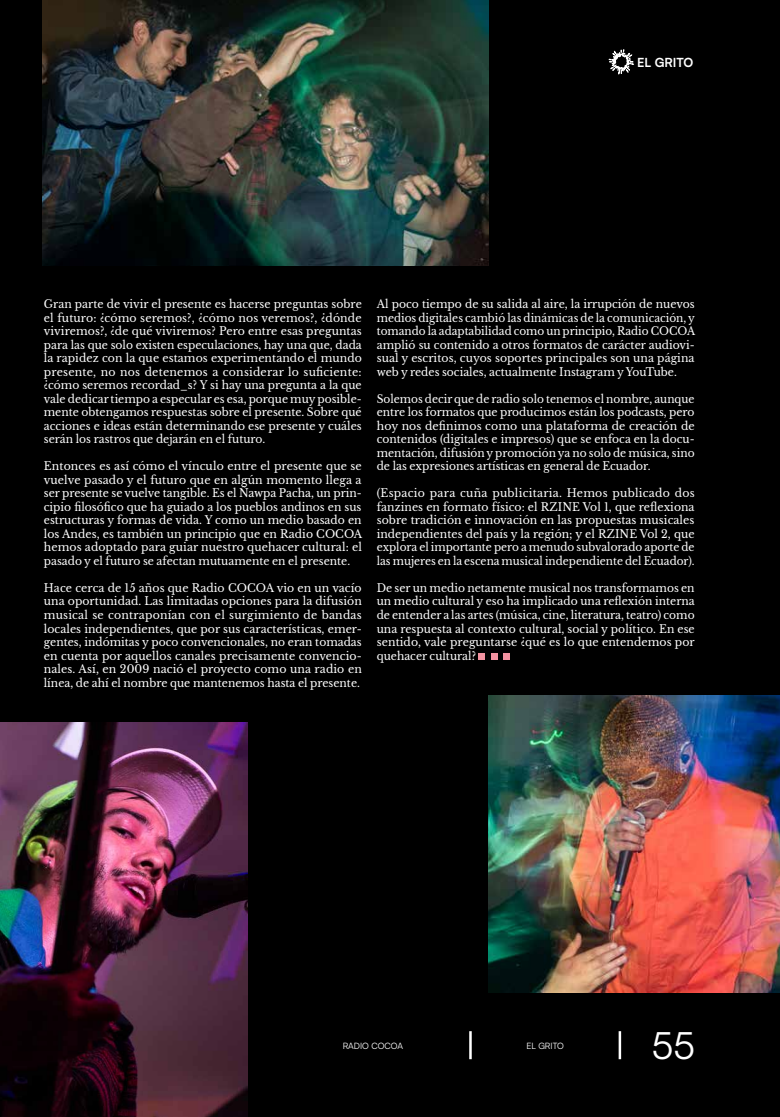
<style>
.page{position:relative;width:780px;height:1117px;background:#fff}
.page>*{position:absolute;margin:0;border:0;box-sizing:border-box;transform-origin:0 0}
.t1{font:37.5px "Satoshi";color:#fff}
.t2{font:700 12.5px "Satoshi";color:#fff}
.t3{font:11.25px/13.5px "Libre Baskerville";color:#fff;text-align:justify}
.t4{font:11.25px/13.5px "Libre Baskerville";color:#fff;text-align:justify;scale:.96 1}
.t5{font:11.25px/13.5px "Libre Baskerville";color:#fff;text-align:justify;scale:.94 1}
.t6{font:11.25px/13.5px "Libre Baskerville";color:#fff;text-align:justify;scale:.95 1}
.t7{font:8.75px "Satoshi";color:#fff}
</style>
<div class="page">
<div style="left:0;top:0;width:780px;height:1116px;background:#000"></div>
<hr style="left:469px;top:1030px;width:2px;height:28px;background:#fff">
<hr style="left:618px;top:1030px;width:3px;height:28px;background:#fff">
<div style="left:478px;top:653px;width:7px;height:6px;background:#f292a0"></div>
<svg style="left:491px;top:653px;width:6px;height:6px"></svg>
<svg style="left:503px;top:653px;width:6px;height:6px"></svg>
<img style="left:0;top:722px;width:248px;height:394px">
<img style="left:488px;top:695px;width:292px;height:296px">
<img style="left:43px;top:0;width:445px;height:266px">
<svg style="left:609px;top:49px;width:24px;height:25px"></svg>
<p class="t2" style="left:637px;top:53px;width:58px">EL GRITO</p>
<p class="t4" style="left:44px;top:297px;width:333px">Gran parte de vivir el presente es hacerse preguntas sobre el futuro: ¿cómo seremos?, ¿cómo nos veremos?, ¿dónde viviremos?, ¿de qué viviremos? Pero entre esas preguntas para las que solo existen especulaciones, hay una que, dada la rapidez con la que estamos experimentando el mundo presente, no nos detenemos a considerar lo suficiente: ¿cómo seremos recordad_s? Y si hay una pregunta a la que vale dedicar tiempo a especular es esa, porque muy posible&shy;mente obtengamos respuestas sobre el presente. Sobre qué acciones e ideas están determinando ese presente y cuáles serán los rastros que dejarán en el futuro.</p>
<p class="t3" style="left:44px;top:459px;width:320px">Entonces es así cómo el vínculo entre el presente que se vuelve pasado y el futuro que en algún momento llega a ser presente se vuelve tangible. Es el Ñawpa Pacha, un prin&shy;cipio filosófico que ha guiado a los pueblos andinos en sus estructuras y formas de vida. Y como un medio basado en los Andes, es también un principio que en Radio COCOA hemos adoptado para guiar nuestro quehacer cultural: el pasado y el futuro se afectan mutuamente en el presente.</p>
<p class="t3" style="left:44px;top:581px;width:319px">Hace cerca de 15 años que Radio COCOA vio en un vacío una oportunidad. Las limitadas opciones para la difusión musical se contraponían con el surgimiento de bandas locales independientes, que por sus características, emer&shy;gentes, indómitas y poco convencionales, no eran tomadas en cuenta por aquellos canales precisamente convencio&shy;nales. Así, en 2009 nació el proyecto como una radio en línea, de ahí el nombre que mantenemos hasta el presente.</p>
<p class="t4" style="left:377px;top:297px;width:333px">Al poco tiempo de su salida al aire, la irrupción de nuevos medios digitales cambió las dinámicas de la comunicación, y tomando la adaptabilidad como un principio, Radio COCOA amplió su contenido a otros formatos de carácter audiovi&shy;sual y escritos, cuyos soportes principales son una página web y redes sociales, actualmente Instagram y YouTube.</p>
<p class="t5" style="left:377px;top:392px;width:340px">Solemos decir que de radio solo tenemos el nombre, aunque entre los formatos que producimos están los podcasts, pero hoy nos definimos como una plataforma de creación de contenidos (digitales e impresos) que se enfoca en la docu&shy;mentación, difusión y promoción ya no solo de música, sino de las expresiones artísticas en general de Ecuador.</p>
<p class="t3" style="left:377px;top:486px;width:319px">(Espacio para cuña publicitaria. Hemos publicado dos fanzines en formato físico: el RZINE Vol 1, que reflexiona sobre tradición e innovación en las propuestas musicales independientes del país y la región; y el RZINE Vol 2, que explora el importante pero a menudo subvalorado aporte de las mujeres en la escena musical independiente del Ecuador).</p>
<p class="t6" style="left:377px;top:581px;width:336px">De ser un medio netamente musical nos transformamos en un medio cultural y eso ha implicado una reflexión interna de entender a las artes (música, cine, literatura, teatro) como una respuesta al contexto cultural, social y político. En ese sentido, vale preguntarse ¿qué es lo que entendemos por quehacer cultural?</p>
<p class="t7" style="left:343px;top:1039px;width:62px">RADIO COCOA</p>
<p class="t7" style="left:526px;top:1039px;width:39px">EL GRITO</p>
<h1 class="t1" style="left:651px;top:1020px;width:45px">55</h1>
</div>
